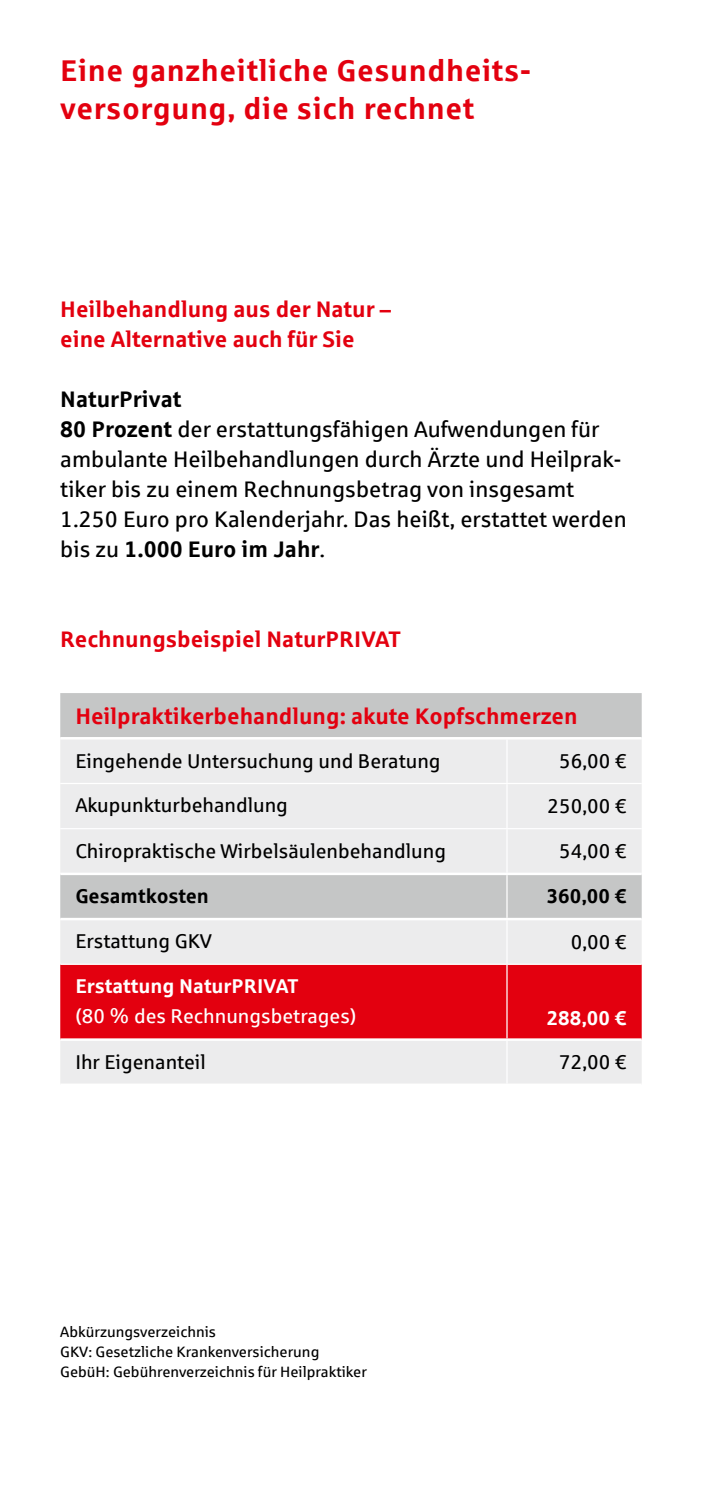
<style>
.page{position:relative;width:702px;height:1489px;background:#fff}
.page>*{position:absolute;margin:0;border:0;box-sizing:border-box;transform-origin:0 0}
.t1{font:700 30px/37.5px "Sparkasse Rg";letter-spacing:.02em;color:#e3000f}
.t2{font:22.5px/30px "Sparkasse Rg";color:#000}
.t3{font:700 22.5px/30px "Sparkasse Rg";color:#e3000f}
.t4{font:20px "Sparkasse Rg";color:#000}
.t5{font:700 20px "Sparkasse Rg";color:#fff}
.t6{font:20px "Sparkasse Rg";color:#fff}
.t7{font:700 20px "Sparkasse Rg";color:#000}
.t8{font:15px/20px "Sparkasse Rg";color:#000}
.s1{font-weight:700}
</style>
<div class="page">
<div style="left:60px;top:693px;width:581px;height:44px;background:#c5c6c6"></div>
<svg style="left:60px;top:740px;width:581px;height:343px;background:#e5e5e6"></svg>
<div style="left:60px;top:964px;width:581px;height:74px;background:#e3000f"></div>
<hr style="left:506px;top:784px;width:1px;height:44px;background:#fff">
<hr style="left:506px;top:829px;width:1px;height:43px;background:#fff">
<hr style="left:506px;top:875px;width:1px;height:42px;background:#fff">
<hr style="left:506px;top:920px;width:1px;height:43px;background:#fff">
<hr style="left:506px;top:964px;width:1px;height:74px;background:#fff">
<hr style="left:506px;top:1040px;width:1px;height:43px;background:#fff">
<hr style="left:506px;top:739px;width:1px;height:43px;background:#fff">
<hr style="left:60px;top:782px;width:447px;height:2px;background:#fff">
<hr style="left:507px;top:782px;width:134px;height:2px;background:#fff">
<hr style="left:60px;top:828px;width:447px;height:1px;background:#fff">
<hr style="left:507px;top:828px;width:134px;height:1px;background:#fff">
<hr style="left:60px;top:963px;width:447px;height:1px;background:#fff">
<hr style="left:507px;top:963px;width:134px;height:1px;background:#fff">
<hr style="left:60px;top:872px;width:447px;height:3px;background:#fff">
<hr style="left:507px;top:872px;width:134px;height:3px;background:#fff">
<hr style="left:60px;top:917px;width:447px;height:3px;background:#fff">
<hr style="left:507px;top:917px;width:134px;height:3px;background:#fff">
<hr style="left:60px;top:1038px;width:447px;height:2px;background:#fff">
<hr style="left:507px;top:1038px;width:134px;height:2px;background:#fff">
<h1 class="t1" style="left:60px;top:51px;width:472px">Eine ganzheitliche Gesundheits&shy;versorgung, die sich rechnet</h1>
<p class="t3" style="left:60px;top:293px;width:332px">Heilbehandlung aus der Natur – eine Alternative auch für Sie</p>
<p class="t2" style="left:60px;top:384px;width:568px"><span class="s1">NaturPrivat<br>80 Prozent</span> der erstattungsfähigen Aufwendungen für ambulante Heilbehandlungen durch Ärzte und Heilprak&shy;tiker bis zu einem Rechnungsbetrag von insgesamt 1.250 Euro pro Kalenderjahr. Das heißt, erstattet werden bis zu <span class="s1">1.000 Euro im Jahr</span>.</p>
<p class="t3" style="left:60px;top:623px;width:342px">Rechnungsbeispiel NaturPRIVAT</p>
<p class="t3" style="left:75px;top:699px;width:503px">Heilpraktikerbehandlung: akute Kopfschmerzen</p>
<p class="t4" style="left:75px;top:748px;width:367px">Eingehende Untersuchung und Beratung</p>
<p class="t4" style="left:559px;top:748px;width:69px">56,00 €</p>
<p class="t4" style="left:75px;top:793px;width:214px">Akupunkturbehandlung</p>
<p class="t4" style="left:547px;top:793px;width:81px">250,00 €</p>
<p class="t4" style="left:75px;top:838px;width:372px">Chiropraktische Wirbelsäulenbehandlung</p>
<p class="t4" style="left:559px;top:839px;width:69px">54,00 €</p>
<p class="t7" style="left:75px;top:883px;width:135px">Gesamtkosten</p>
<p class="t7" style="left:546px;top:883px;width:81px">360,00 €</p>
<p class="t4" style="left:75px;top:928px;width:138px">Erstattung GKV</p>
<p class="t4" style="left:570px;top:929px;width:57px">0,00 €</p>
<p class="t5" style="left:75px;top:973px;width:225px">Erstattung NaturPRIVAT</p>
<p class="t6" style="left:75px;top:1003px;width:283px">(80 % des Rechnungsbetrages)</p>
<p class="t5" style="left:546px;top:1004px;width:81px">288,00 €</p>
<p class="t4" style="left:75px;top:1049px;width:132px">Ihr Eigenanteil</p>
<p class="t4" style="left:559px;top:1049px;width:69px">72,00 €</p>
<p class="t8" style="left:60px;top:1320px;width:308px">Abkürzungsverzeichnis<br>GKV: Gesetzliche Krankenversicherung<br>GebüH: Gebührenverzeichnis für Heilpraktiker</p>
</div>
